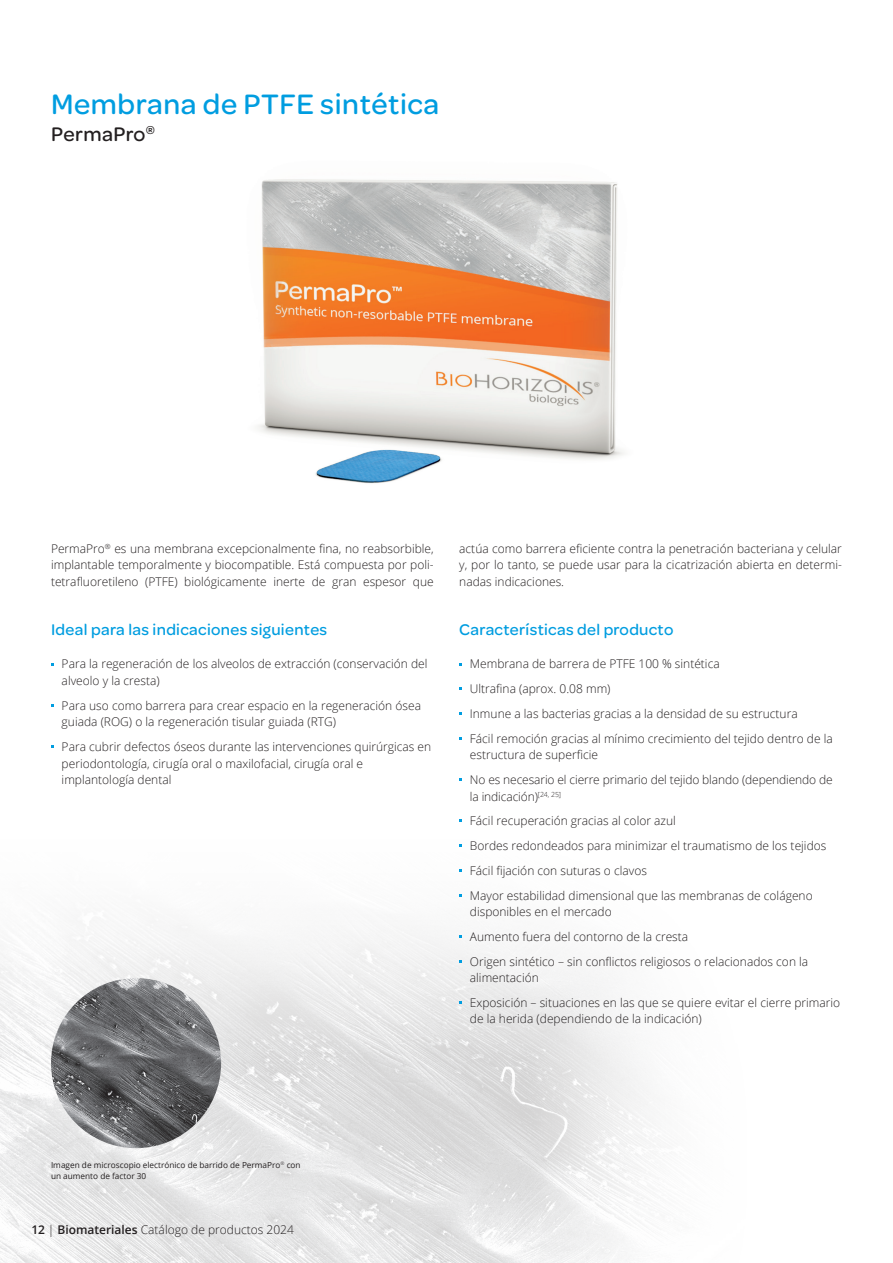
<style>
.page{position:relative;width:893px;height:1263px;background:#fff}
.page>*{position:absolute;margin:0;border:0;box-sizing:border-box;transform-origin:0 0}
.t1{font:500 30px "Omnes";letter-spacing:.02em;color:#009de0}
.t2{font:500 21px "Omnes";letter-spacing:.02em;color:#231f20}
.t3{font:500 16.5px "Omnes";letter-spacing:.02em;color:#009de0}
.t4{font:300 12px/24.8px "Open Sans";color:#231f20}
.t5{font:8.25px/11.2px "Open Sans";color:#231f20}
.s1{font-weight:600}
</style>
<div class="page">
<img style="left:0;top:896px;width:656px;height:367px">
<img style="left:257px;top:179px;width:367px;height:304px">
<img style="left:51px;top:978px;width:170px;height:170px;border-radius:85px">
<h1 class="t1" style="left:51px;top:83px;width:390px">Membrana de PTFE sintética</h1>
<h2 class="t2" style="left:51px;top:119px;width:105px">PermaPro<sup>®</sup></h2>
<p class="t4" style="left:51px;top:540px;width:384px;line-height:16.5px;text-align:justify">PermaPro<sup>®</sup> es una membrana excepcionalmente fina, no reabsorbible, implantable temporalmente y biocompatible. Está compuesta por poli&shy;tetrafluoretileno (PTFE) biológicamente inerte de gran espesor que</p>
<p class="t4" style="left:459px;top:540px;width:384px;line-height:16.5px;text-align:justify">actúa como barrera eficiente contra la penetración bacteriana y celular y, por lo tanto, se puede usar para la cicatrización abierta en determi&shy;nadas indicaciones.</p>
<h3 class="t3" style="left:51px;top:619px;width:278px">Ideal para las indicaciones siguientes</h3>
<p class="t4" style="left:62px;top:655px;width:367px;line-height:16.5px">Para la regeneración de los alveolos de extracción (conservación del alveolo y la cresta)</p>
<p class="t4" style="left:62px;top:697px;width:361px;line-height:16.5px">Para uso como barrera para crear espacio en la regeneración ósea guiada (ROG) o la regeneración tisular guiada (RTG)</p>
<p class="t4" style="left:62px;top:738px;width:371px;line-height:16.5px">Para cubrir defectos óseos durante las intervenciones quirúrgicas en periodontología, cirugía oral o maxilofacial, cirugía oral e implantología dental</p>
<h3 class="t3" style="left:459px;top:619px;width:216px">Características del producto</h3>
<p class="t4" style="left:470px;top:651px;width:364px">Membrana de barrera de PTFE 100 % sintética<br>Ultrafina (aprox. 0.08 mm)<br>Inmune a las bacterias gracias a la densidad de su estructura<br>Fácil remoción gracias al mínimo crecimiento del tejido dentro de la</p>
<p class="t4" style="left:470px;top:742px;width:364px">estructura de superficie<br>No es necesario el cierre primario del tejido blando (dependiendo de</p>
<p class="t4" style="left:470px;top:783px;width:358px">la indicación)<sup>[24,</sup> <sup>25]<br></sup>Fácil recuperación gracias al color azul<br>Bordes redondeados para minimizar el traumatismo de los tejidos Fácil fijación con suturas o clavos<br>Mayor estabilidad dimensional que las membranas de colágeno</p>
<p class="t4" style="left:470px;top:899px;width:340px">disponibles en el mercado<br>Aumento fuera del contorno de la cresta<br>Origen sintético – sin conflictos religiosos o relacionados con la</p>
<p class="t4" style="left:470px;top:965px;width:372px">alimentación<br>Exposición – situaciones en las que se quiere evitar el cierre primario</p>
<p class="t4" style="left:470px;top:1006px;width:233px">de la herida (dependiendo de la indicación)</p>
<p class="t5" style="left:51px;top:1159px;width:251px">Imagen de microscopio electrónico de barrido de PermaPro<sup>®</sup> con un aumento de factor 30</p>
<p class="t4" style="left:31px;top:1217px;width:264px"><span class="s1">12</span> | <span class="s1">Biomateriales</span> Catálogo de productos 2024</p>
</div>
